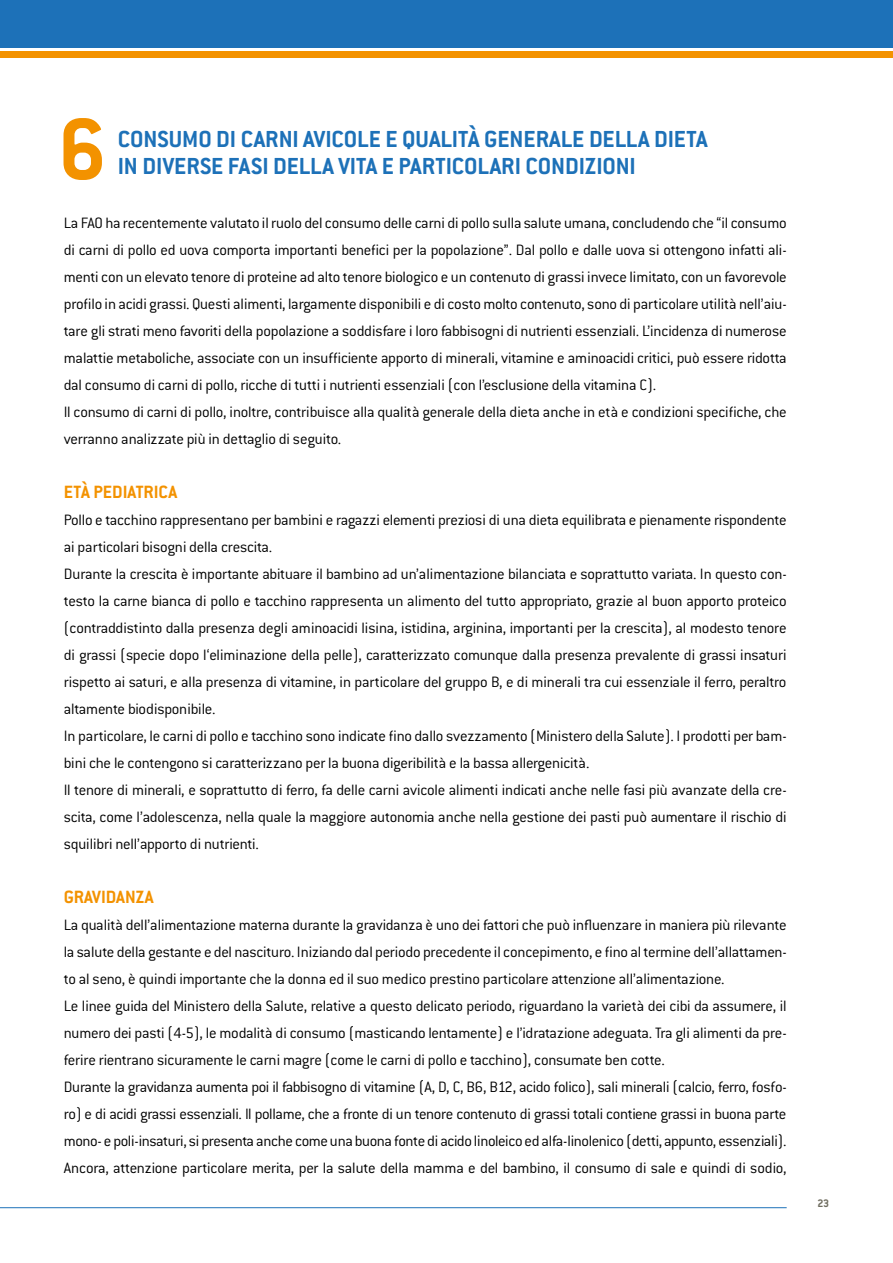
<style>
.page{position:relative;width:893px;height:1263px;background:#fff}
.page>*{position:absolute;margin:0;border:0;box-sizing:border-box;transform-origin:0 0}
.t1{font:700 95.25px "Conduit ITC";color:#f39200}
.t2{font:700 25.5px/27px "Conduit ITC";color:#1d71b8}
.t3{font:700 19.5px "Conduit ITC";color:#f39200}
.t4{font:300 16.5px/27px "Conduit ITC";letter-spacing:-.015em;color:#000}
.t5{font:700 12px "Conduit ITC";color:#6f6d60}
</style>
<div class="page">
<hr style="left:0;top:1207px;width:787px;height:1px;background:#1d71b8">
<div style="left:0;top:0;width:893px;height:47px;background:#1d71b8"></div>
<div style="left:0;top:51px;width:893px;height:6px;background:#f39200"></div>
<h1 class="t1" style="left:58px;top:94px;width:50px">6</h1>
<h2 class="t2" style="left:118px;top:125px;width:591px">CONSUMO DI CARNI AVICOLE E QUALITÀ GENERALE DELLA DIETA<br>IN DIVERSE FASI DELLA VITA E PARTICOLARI CONDIZIONI</h2>
<p class="t4" style="left:64px;top:209px;width:724px">La FAO ha recentemente valutato il ruolo del consumo delle carni di pollo sulla salute umana, concludendo che “il consumo di carni di pollo ed uova comporta importanti benefici per la popolazione”. Dal pollo e dalle uova si ottengono infatti ali&shy;menti con un elevato tenore di proteine ad alto tenore biologico e un contenuto di grassi invece limitato, con un favorevole profilo in acidi grassi. Questi alimenti, largamente disponibili e di costo molto contenuto, sono di particolare utilità nell’aiu&shy;tare gli strati meno favoriti della popolazione a soddisfare i loro fabbisogni di nutrienti essenziali. L’incidenza di numerose malattie metaboliche, associate con un insufficiente apporto di minerali, vitamine e aminoacidi critici, può essere ridotta dal consumo di carni di pollo, ricche di tutti i nutrienti essenziali (con l’esclusione della vitamina C).<br>Il consumo di carni di pollo, inoltre, contribuisce alla qualità generale della dieta anche in età e condizioni specifiche, che verranno analizzate più in dettaglio di seguito.</p>
<p class="t3" style="left:64px;top:481px;width:115px">ETÀ PEDIATRICA</p>
<p class="t4" style="left:64px;top:506px;width:724px">Pollo e tacchino rappresentano per bambini e ragazzi elementi preziosi di una dieta equilibrata e pienamente rispondente ai particolari bisogni della crescita.<br>Durante la crescita è importante abituare il bambino ad un’alimentazione bilanciata e soprattutto variata. In questo con&shy;testo la carne bianca di pollo e tacchino rappresenta un alimento del tutto appropriato, grazie al buon apporto proteico (contraddistinto dalla presenza degli aminoacidi lisina, istidina, arginina, importanti per la crescita), al modesto tenore di grassi (specie dopo l‘eliminazione della pelle), caratterizzato comunque dalla presenza prevalente di grassi insaturi rispetto ai saturi, e alla presenza di vitamine, in particolare del gruppo B, e di minerali tra cui essenziale il ferro, peraltro altamente biodisponibile.<br>In particolare, le carni di pollo e tacchino sono indicate fino dallo svezzamento (Ministero della Salute). I prodotti per bam&shy;bini che le contengono si caratterizzano per la buona digeribilità e la bassa allergenicità.<br>Il tenore di minerali, e soprattutto di ferro, fa delle carni avicole alimenti indicati anche nelle fasi più avanzate della cre&shy;scita, come l’adolescenza, nella quale la maggiore autonomia anche nella gestione dei pasti può aumentare il rischio di squilibri nell’apporto di nutrienti.</p>
<p class="t3" style="left:64px;top:886px;width:91px">GRAVIDANZA</p>
<p class="t4" style="left:64px;top:911px;width:724px">La qualità dell’alimentazione materna durante la gravidanza è uno dei fattori che può influenzare in maniera più rilevante la salute della gestante e del nascituro. Iniziando dal periodo precedente il concepimento, e fino al termine dell’allattamen&shy;to al seno, è quindi importante che la donna ed il suo medico prestino particolare attenzione all’alimentazione.<br>Le linee guida del Ministero della Salute, relative a questo delicato periodo, riguardano la varietà dei cibi da assumere, il numero dei pasti (4-5), le modalità di consumo (masticando lentamente) e l’idratazione adeguata. Tra gli alimenti da pre&shy;ferire rientrano sicuramente le carni magre (come le carni di pollo e tacchino), consumate ben cotte.<br>Durante la gravidanza aumenta poi il fabbisogno di vitamine (A, D, C, B6, B12, acido folico), sali minerali (calcio, ferro, fosfo&shy;ro) e di acidi grassi essenziali. Il pollame, che a fronte di un tenore contenuto di grassi totali contiene grassi in buona parte mono- e poli-insaturi, si presenta anche come una buona fonte di acido linoleico ed alfa-linolenico (detti, appunto, essenziali).<br>Ancora, attenzione particolare merita, per la salute della mamma e del bambino, il consumo di sale e quindi di sodio,</p>
<p class="t5" style="left:817px;top:1196px;width:13px">23</p>
</div>
